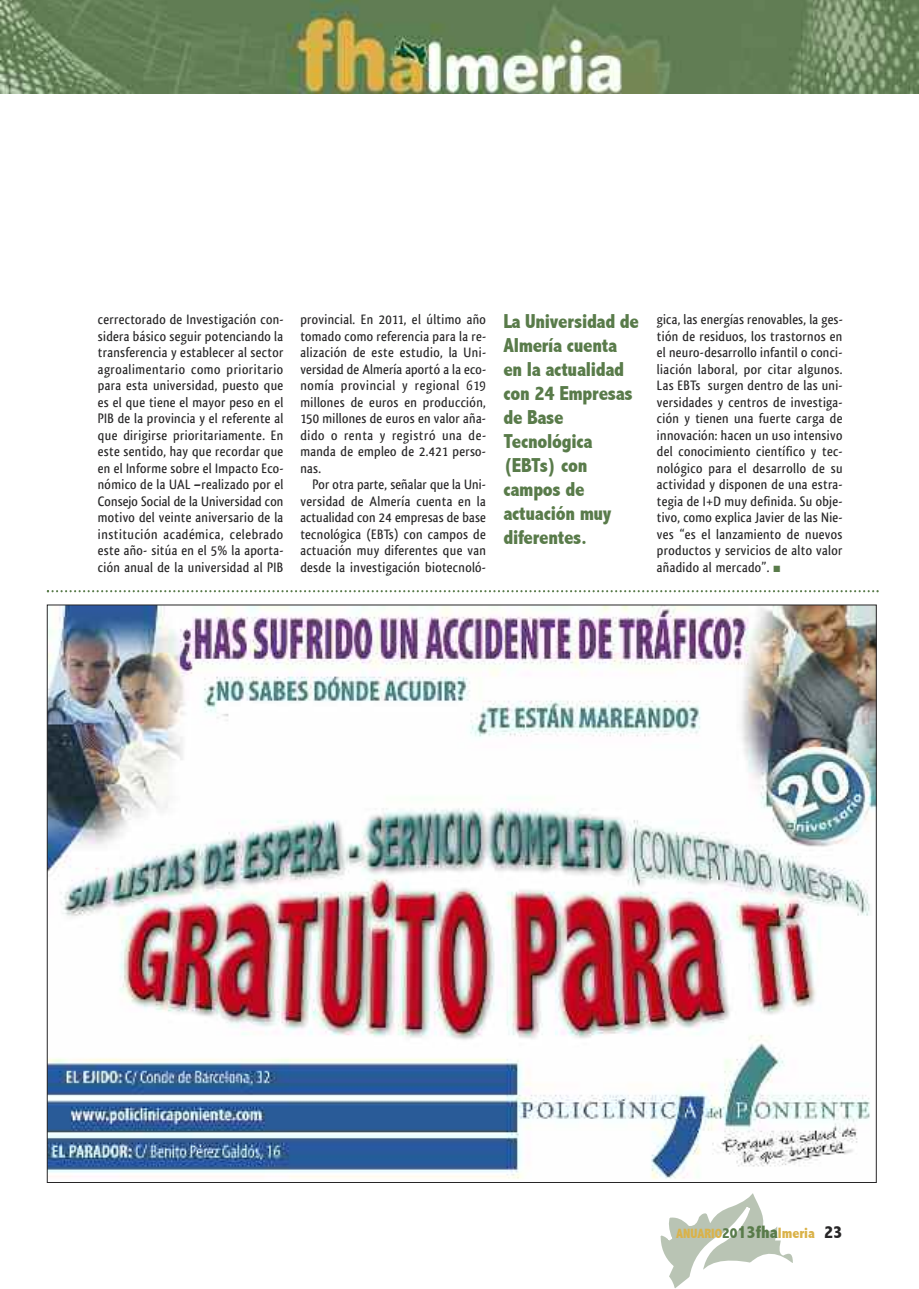
<style>
.page{position:relative;width:919px;height:1289px;background:#fff}
.page>*{position:absolute;margin:0;border:0;box-sizing:border-box;transform-origin:0 0}
.t1{font:800 condensed 20.25px/24px "Abadi";letter-spacing:-.015em;color:#597b4a}
.t2{font:500 14.25px/16.5px "Qlassik";letter-spacing:.025em;color:#272627;text-align:justify}
.t3{font:500 14.25px "Qlassik";letter-spacing:.045em;color:#272627}
.t4{font:800 condensed 13.5px "Abadi";color:#dab249}
.s1{color:#597b4a}
.s2{font-size:15px;color:#597b4a}
.s3{font-size:18px;color:#597b4a}
.s4{font-size:15px}
.s5{font-size:18px;color:#272627}
</style>
<div class="page">
<svg style="left:660px;top:1193px;width:133px;height:95px"></svg>
<img style="left:0;top:0;width:918px;height:94px">
<img style="left:49px;top:607px;width:825px;height:572px">
<svg style="left:47px;top:590px;width:831px;height:2px"></svg>
<p class="t2" style="left:98px;top:311px;width:187px">cerrectorado de Investigación con&shy;sidera básico seguir potenciando la transferencia y establecer al sector agroalimentario como prioritario para esta universidad, puesto que es el que tiene el mayor peso en el PIB de la provincia y el referente al que dirigirse prioritariamente. En este sentido, hay que recordar que en el Informe sobre el Impacto Eco&shy;nómico de la UAL –realizado por el Consejo Social de la Universidad con motivo del veinte aniversario de la institución académica, celebrado este año- sitúa en el 5% la aporta&shy;ción anual de la universidad al PIB</p>
<p class="t2" style="left:300px;top:311px;width:187px">provincial. En 2011, el último año</p>
<p class="t2" style="left:300px;top:328px;width:187px">tomado como referencia para la re-</p>
<p class="t2" style="left:300px;top:344px;width:187px">alización de este estudio, la Uni-</p>
<p class="t2" style="left:300px;top:361px;width:187px">versidad de Almería aportó a la eco-</p>
<p class="t3" style="left:300px;top:377px;width:187px">nomía provincial y regional 619</p>
<p class="t2" style="left:300px;top:394px;width:187px">millones de euros en producción,</p>
<p class="t2" style="left:300px;top:410px;width:187px">150 millones de euros en valor aña-</p>
<p class="t3" style="left:300px;top:427px;width:187px">dido o renta y registró una de-</p>
<p class="t2" style="left:300px;top:443px;width:187px">manda de empleo de 2.421 perso-</p>
<p class="t2" style="left:300px;top:460px;width:22px">nas.</p>
<p class="t2" style="left:312px;top:476px;width:175px">Por otra parte, señalar que la Uni-</p>
<p class="t2" style="left:300px;top:493px;width:187px">versidad de Almería cuenta en la</p>
<p class="t2" style="left:300px;top:509px;width:187px">actualidad con 24 empresas de base</p>
<p class="t2" style="left:300px;top:526px;width:187px">tecnológica (EBTs) con campos de</p>
<p class="t2" style="left:300px;top:542px;width:187px">actuación muy diferentes que van</p>
<p class="t2" style="left:300px;top:559px;width:187px">desde la investigación biotecnoló-</p>
<p class="t1" style="left:503px;top:310px;width:137px">La universidad de almería cuenta en la actualidad con 24 Empresas de Base<br>Tecnológica (EBTs) con campos de actuación muy diferentes.</p>
<p class="t2" style="left:657px;top:311px;width:187px">gica, las energías renovables, la ges&shy;tión de residuos, los trastornos en el neuro-desarrollo infantil o conci&shy;liación laboral, por citar algunos.<br>Las EBTs surgen dentro de las uni&shy;versidades y centros de investiga&shy;ción y tienen una fuerte carga de innovación: hacen un uso intensivo del conocimiento científico y tec&shy;nológico para el desarrollo de su actividad y disponen de una estra&shy;tegia de I+D muy definida. Su obje&shy;tivo, como explica Javier de las Nie&shy;ves “es el lanzamiento de nuevos productos y servicios de alto valor añadido al mercado”. <span class="s1">■</span></p>
<p class="t4" style="left:676px;top:1225px;width:168px">anuario<span class="s2">20</span><span class="s3">13fha</span><span class="s4">lmeria</span> <span class="s5">23</span></p>
</div>
